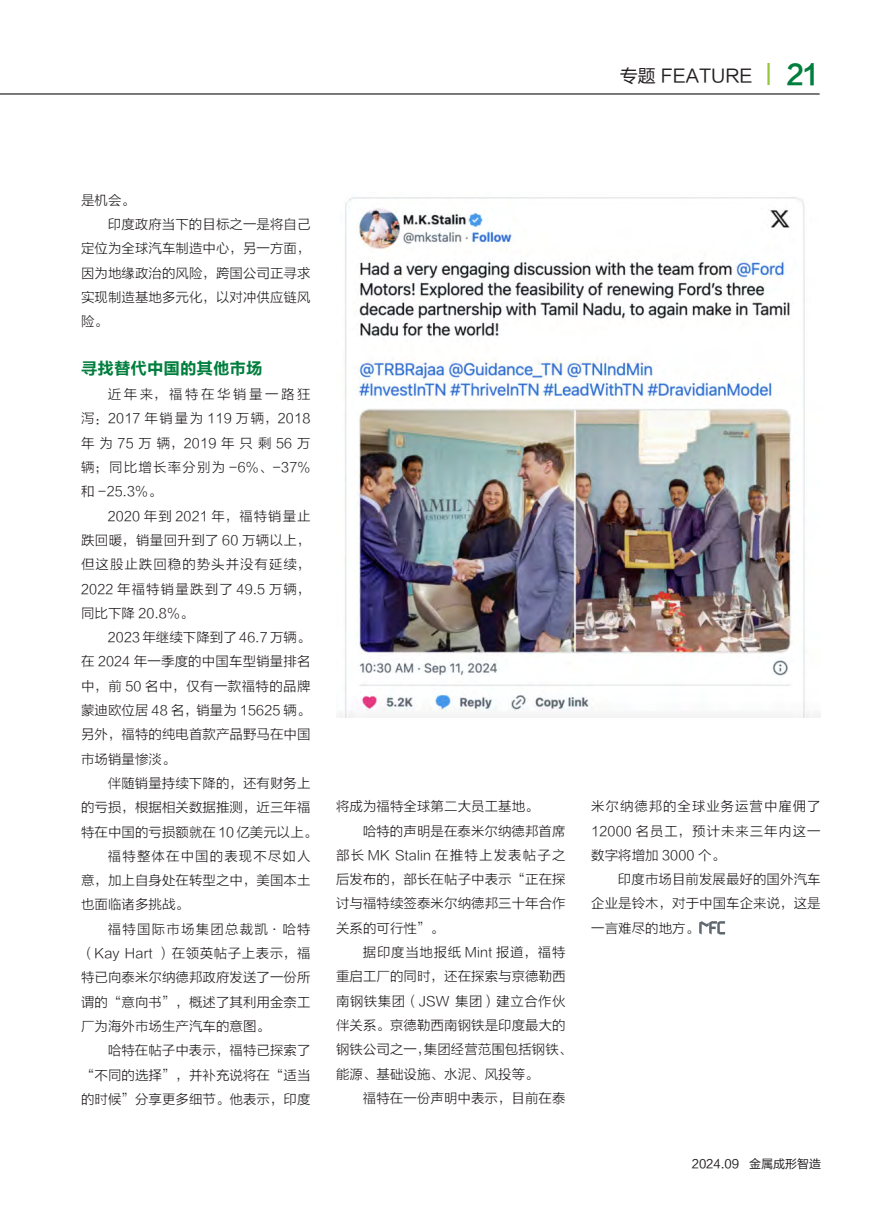
<style>
.page{position:relative;width:893px;height:1212px;background:#fff}
.page>*{position:absolute;margin:0;border:0;box-sizing:border-box;transform-origin:0 0}
.t1{font:27px "FZLTCHJW GB1 0";color:#007e3d}
.t2{font:18px "FZLTHK GBK1 0";color:#231f20}
.b-一标{font:16.5px "FZLTCHJW GB1 0";color:#007e3d}
.mfc内文_细黑{font:13.5px/24.3px "FZLTXHK";color:#231f20;text-align:justify}
.t3{font:12px "FZLTHK GBK1 0";color:#231f20}
</style>
<div class="page">
<hr style="left:0;top:93px;width:820px;height:2px;background:#231f20">
<hr style="left:767px;top:63px;width:3px;height:22px;background:#92c73d">
<svg style="left:699px;top:921px;width:26px;height:13px"></svg>
<img style="left:339px;top:197px;width:482px;height:520px">
<h2 class="t2" style="left:620px;top:66px;width:134px">专题 FEATURE</h2>
<h1 class="t1" style="left:786px;top:60px;width:34px">21</h1>
<p class="mfc内文_细黑" style="left:81px;top:188px;width:55px">是机会。</p>
<p class="mfc内文_细黑" style="left:81px;top:212px;width:231px;text-indent:27px">印度政府当下的目标之一是将自己定位为全球汽车制造中心，另一方面，因为地缘政治的风险，跨国公司正寻求实现制造基地多元化，以对冲供应链风险。</p>
<p class="b-一标" style="left:81px;top:359px;width:183px">寻找替代中国的其他市场</p>
<p class="mfc内文_细黑" style="left:81px;top:382px;width:231px;text-indent:27px">近年来，福特在华销量一路狂泻：2017 年销量为 119 万辆，2018年为75万辆，2019年只剩56万辆；同比增长率分别为 -6%、-37%和 -25.3%。</p>
<p class="mfc内文_细黑" style="left:81px;top:504px;width:231px;text-indent:27px">2020 年到 2021 年，福特销量止跌回暖，销量回升到了 60 万辆以上，但这股止跌回稳的势头并没有延续，2022 年福特销量跌到了 49.5 万辆，同比下降 20.8%。</p>
<p class="mfc内文_细黑" style="left:81px;top:625px;width:231px;text-indent:27px">2023 年继续下降到了 46.7 万辆。在 2024 年一季度的中国车型销量排名中，前 50 名中，仅有一款福特的品牌蒙迪欧位居 48 名，销量为 15625 辆。另外，福特的纯电首款产品野马在中国市场销量惨淡。</p>
<p class="mfc内文_细黑" style="left:81px;top:771px;width:238px;text-align:left;text-indent:27px">伴随销量持续下降的，还有财务上的亏损，根据相关数据推测，近三年福特在中国的亏损额就在 10 亿美元以上。</p>
<p class="mfc内文_细黑" style="left:81px;top:844px;width:231px;text-indent:27px">福特整体在中国的表现不尽如人意，加上自身处在转型之中，美国本土也面临诸多挑战。</p>
<p class="mfc内文_细黑" style="left:81px;top:917px;width:231px;text-indent:27px">福特国际市场集团总裁凯·哈特（Kay Hart ）在领英帖子上表示，福特已向泰米尔纳德邦政府发送了一份所谓的“意向书”，概述了其利用金奈工厂为海外市场生产汽车的意图。</p>
<p class="mfc内文_细黑" style="left:81px;top:1039px;width:231px;text-indent:27px">哈特在帖子中表示，福特已探索了“不同的选择”，并补充说将在“适当的时候”分享更多细节。他表示，印度</p>
<p class="mfc内文_细黑" style="left:336px;top:795px;width:204px">将成为福特全球第二大员工基地。</p>
<p class="mfc内文_细黑" style="left:336px;top:819px;width:231px;text-indent:27px">哈特的声明是在泰米尔纳德邦首席部长 MK Stalin 在推特上发表帖子之后发布的，部长在帖子中表示“正在探讨与福特续签泰米尔纳德邦三十年合作关系的可行性”。</p>
<p class="mfc内文_细黑" style="left:336px;top:940px;width:238px;text-align:left;text-indent:27px">据印度当地报纸 Mint 报道，福特重启工厂的同时，还在探索与京德勒西南钢铁集团（JSW 集团）建立合作伙伴关系。京德勒西南钢铁是印度最大的钢铁公司之一，集团经营范围包括钢铁、能源、基础设施、水泥、风投等。</p>
<p class="mfc内文_细黑" style="left:363px;top:1086px;width:204px">福特在一份声明中表示，目前在泰</p>
<p class="mfc内文_细黑" style="left:591px;top:795px;width:231px">米尔纳德邦的全球业务运营中雇佣了12000 名员工，预计未来三年内这一数字将增加 3000 个。</p>
<p class="mfc内文_细黑" style="left:591px;top:867px;width:231px;text-indent:27px">印度市场目前发展最好的国外汽车企业是铃木，对于中国车企来说，这是一言难尽的地方。</p>
<p class="t3" style="left:692px;top:1157px;width:131px">2024.09 金属成形智造</p>
</div>
